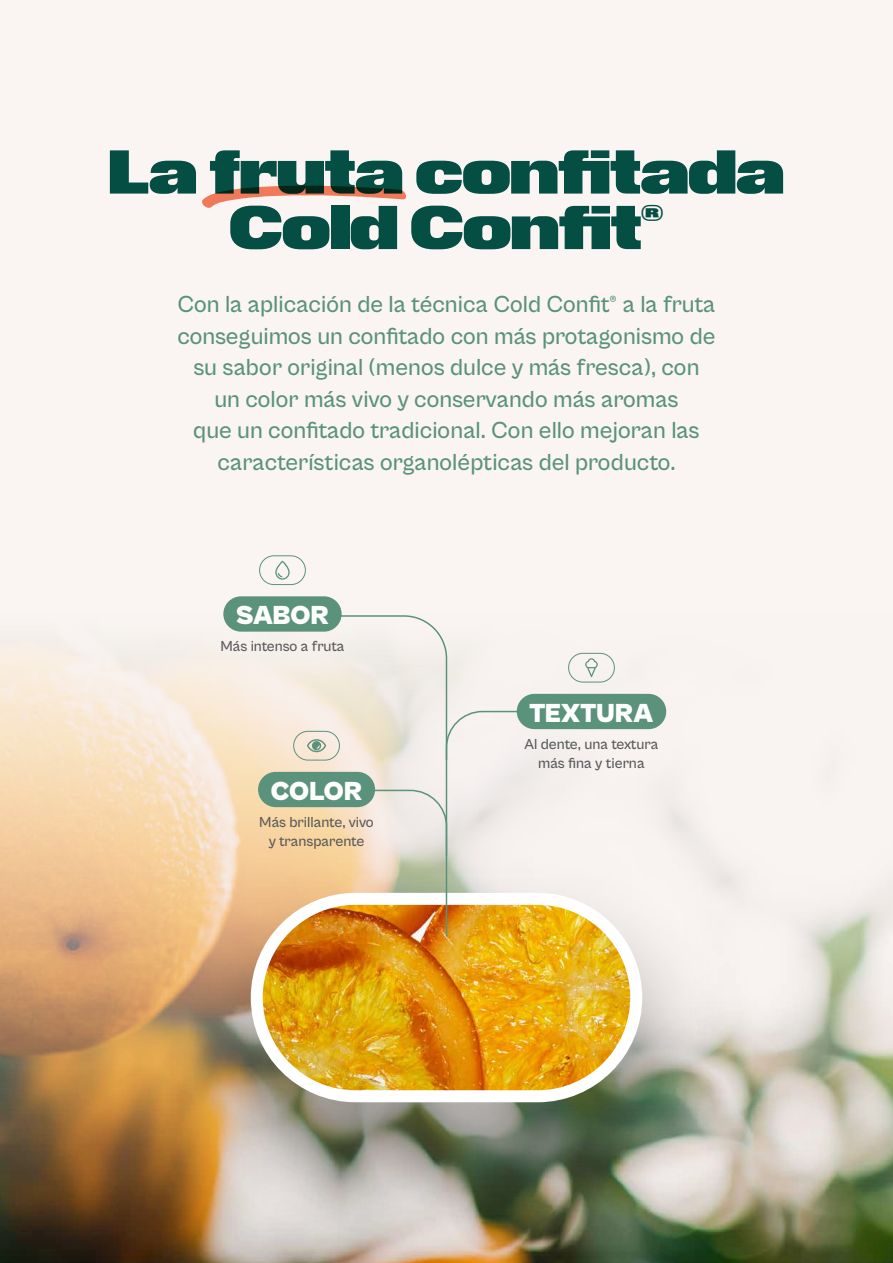
<style>
.page{position:relative;width:893px;height:1263px;background:#faf5f3}
.page>*{position:absolute;margin:0;border:0;box-sizing:border-box;transform-origin:0 0}
.t1{font:60px/55.5px "Tempel Grotesk";color:#044e44;text-align:center}
.t2{font:900 27px "Cabinet Grotesk";letter-spacing:.005em;color:#fff}
.t3{font:500 24px/31.5px "Cabinet Grotesk";color:#5b927c;text-align:center}
.t4{font:500 15px/19.5px "Cabinet Grotesk";color:#58595b;text-align:center}
</style>
<div class="page">
<img style="left:2px;top:645px;width:891px;height:618px">
<img style="left:257px;top:899px;width:379px;height:197px">
<div style="left:251px;top:893px;width:391px;height:209px;border:12px solid #fff;border-radius:99px"></div>
<div style="left:517px;top:694px;width:149px;height:35px;background:#5b927c;border-radius:18px"></div>
<svg style="left:584px;top:657px;width:15px;height:20px"></svg>
<div style="left:568px;top:653px;width:47px;height:30px;border:1px solid #5b927c;border-radius:14px"></div>
<div style="left:258px;top:772px;width:117px;height:35px;background:#5b927c;border-radius:18px"></div>
<svg style="left:306px;top:615px;width:217px;height:323px"></svg>
<div style="left:293px;top:731px;width:47px;height:30px;border:1px solid #5b927c;border-radius:14px"></div>
<svg style="left:202px;top:185px;width:204px;height:23px"></svg>
<div style="left:223px;top:596px;width:119px;height:36px;background:#5b927c;border-radius:18px"></div>
<svg style="left:275px;top:561px;width:15px;height:19px"></svg>
<div style="left:259px;top:555px;width:47px;height:30px;border:1px solid #5b927c;border-radius:14px"></div>
<h1 class="t1" style="left:109px;top:152px;width:676px">La fruta confitada<br>Cold Confit<sup>®</sup></h1>
<p class="t3" style="left:177px;top:289px;width:540px">Con la aplicación de la técnica Cold Confit® a la fruta conseguimos un confitado con más protagonismo de su sabor original (menos dulce y más fresca), con<br>un color más vivo y conservando más aromas<br>que un confitado tradicional. Con ello mejoran las características organolépticas del producto.</p>
<p class="t2" style="left:236px;top:601px;width:94px">SABOR</p>
<p class="t4" style="left:220px;top:636px;width:126px">Más intenso a fruta</p>
<p class="t2" style="left:271px;top:776px;width:93px">COLOR</p>
<p class="t4" style="left:259px;top:812px;width:116px">Más brillante, vivo y transparente</p>
<p class="t2" style="left:529px;top:698px;width:125px">TEXTURA</p>
<p class="t4" style="left:525px;top:734px;width:135px">Al dente, una textura más fina y tierna</p>
</div>
